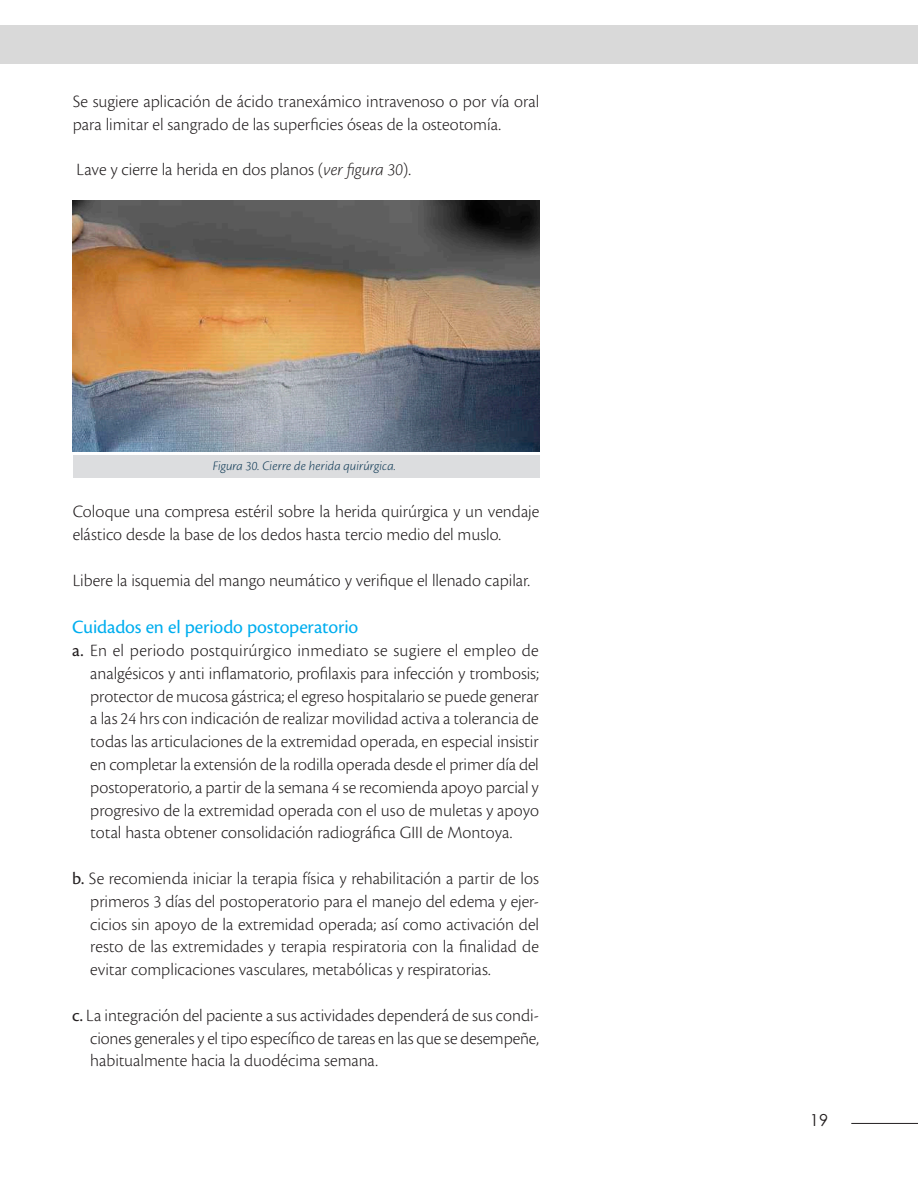
<style>
.page{position:relative;width:918px;height:1188px;background:#fff}
.page>*{position:absolute;margin:0;border:0;box-sizing:border-box;transform-origin:0 0}
.t1{font:19.5px "Cronos Pro";letter-spacing:-.01em;color:#00aeef}
.t2{font:300 18px/22.8px "Cronos Pro";color:#231f20;text-align:justify}
.t3{font:16.5px "Century Gothic";color:#231f20}
.t4{font:italic 300 13.5px "Cronos Pro";letter-spacing:.005em;color:#0d3854}
.s1{font-style:italic}
.s2{font-weight:400}
</style>
<div class="page">
<div style="left:0;top:25px;width:918px;height:39px;background:#d9d9d9"></div>
<hr style="left:851px;top:1123px;width:67px;height:1px;background:#231f20">
<div style="left:73px;top:455px;width:466px;height:22px;background:#dcdddf"></div>
<img style="left:73px;top:201px;width:466px;height:251px">
<p class="t2" style="left:73px;top:90px;width:468px">Se sugiere aplicación de ácido tranexámico intravenoso o por vía oral para limitar el sangrado de las superficies óseas de la osteotomía.</p>
<p class="t2" style="left:77px;top:158px;width:336px">Lave y cierre la herida en dos planos (<span class="s1">ver figura 30</span>).</p>
<p class="t4" style="left:213px;top:458px;width:185px">Figura 30. Cierre de herida quirúrgica.</p>
<p class="t2" style="left:73px;top:500px;width:468px">Coloque una compresa estéril sobre la herida quirúrgica y un vendaje elástico desde la base de los dedos hasta tercio medio del muslo.</p>
<p class="t2" style="left:73px;top:569px;width:459px">Libere la isquemia del mango neumático y verifique el llenado capilar.</p>
<p class="t1" style="left:72px;top:616px;width:287px">Cuidados en el periodo postoperatorio</p>
<p class="t2" style="left:90px;top:639px;width:450px;text-indent:-18px"><span class="s2">a.</span> En el periodo postquirúrgico inmediato se sugiere el empleo de analgésicos y anti inflamatorio, profilaxis para infección y trombosis; protector de mucosa gástrica; el egreso hospitalario se puede generar a las 24 hrs con indicación de realizar movilidad activa a tolerancia de todas las articulaciones de la extremidad operada, en especial insistir en completar la extensión de la rodilla operada desde el primer día del postoperatorio, a partir de la semana 4 se recomienda apoyo parcial y progresivo de la extremidad operada con el uso de muletas y apoyo total hasta obtener consolidación radiográfica GIII de Montoya.</p>
<p class="t2" style="left:90px;top:867px;width:450px;text-indent:-18px"><span class="s2">b.</span> Se recomienda iniciar la terapia física y rehabilitación a partir de los primeros 3 días del postoperatorio para el manejo del edema y ejer&shy;cicios sin apoyo de la extremidad operada; así como activación del resto de las extremidades y terapia respiratoria con la finalidad de evitar complicaciones vasculares, metabólicas y respiratorias.</p>
<p class="t2" style="left:90px;top:1004px;width:450px;text-indent:-18px"><span class="s2">c.</span> La integración del paciente a sus actividades dependerá de sus condi&shy;ciones generales y el tipo específico de tareas en las que se desempeñe, habitualmente hacia la duodécima semana.</p>
<p class="t3" style="left:810px;top:1109px;width:20px">19</p>
</div>
